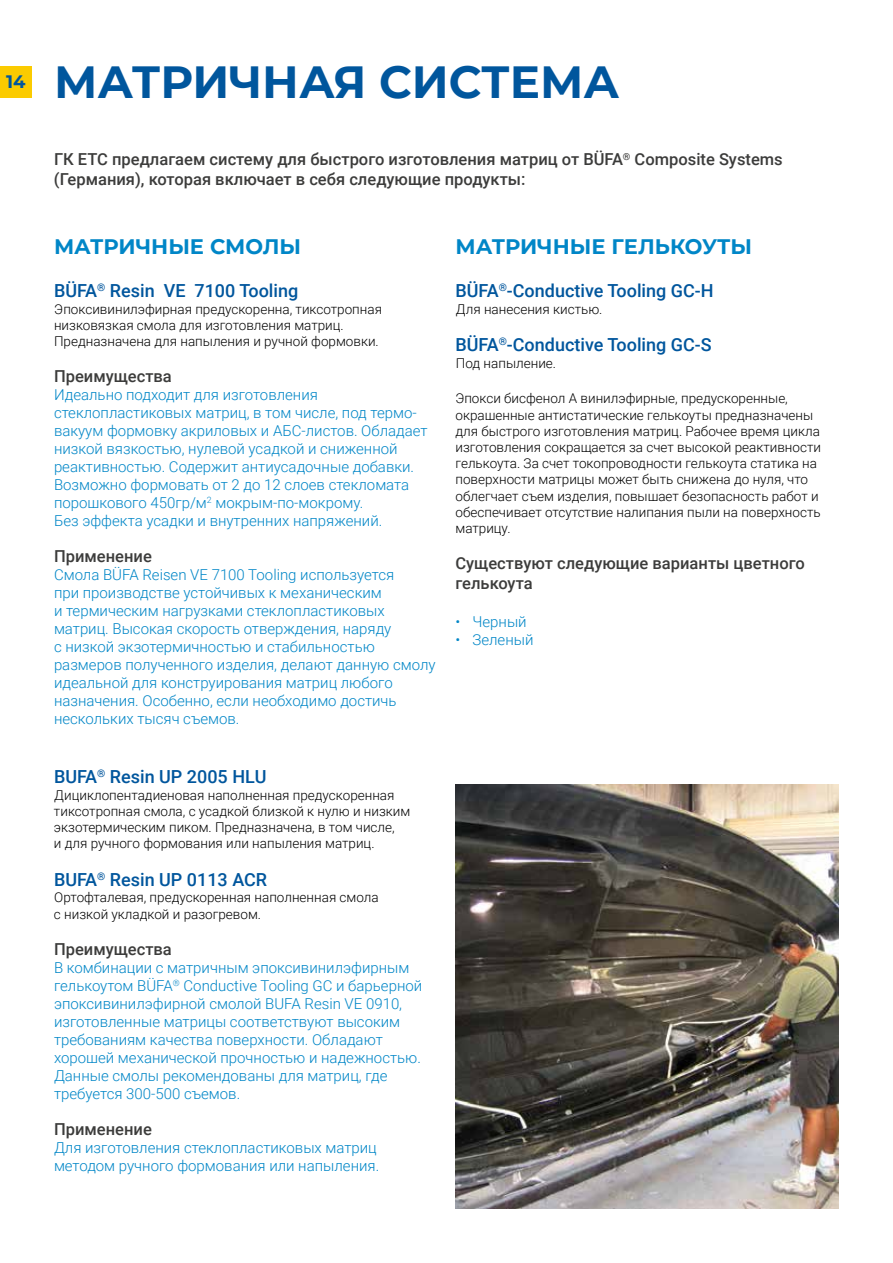
<style>
.page{position:relative;width:893px;height:1263px;background:#fff}
.page>*{position:absolute;margin:0;border:0;box-sizing:border-box;transform-origin:0 0}
.t1{font:700 45px "Montserrat";color:#00569d}
.t2{font:700 21px "Montserrat";color:#0086c7}
.t3{font:500 18px "Roboto";color:#00569d}
.t4{font:700 18px "Montserrat";color:#00569d}
.t5{font:500 16.5px/19.8px "Roboto";color:#3c3c3b}
.t6{font:300 15px/18px "Roboto";color:#0086c7}
.t7{font:300 13.5px/16.2px "Roboto";color:#000}
</style>
<div class="page">
<div style="left:0;top:66px;width:32px;height:32px;background:#fbcb00"></div>
<img style="left:455px;top:784px;width:384px;height:425px">
<p class="t4" style="left:6px;top:69px;width:21px">14</p>
<h1 class="t1" style="left:54px;top:49px;width:567px">МАТРИЧНАЯ СИСТЕМА</h1>
<p class="t5" style="left:54px;top:149px;width:730px">ГК ЕТС предлагаем систему для быстрого изготовления матриц от BÜFA<sup>®</sup> Composite Systems (Германия), которая включает в себя следующие продукты:</p>
<h2 class="t2" style="left:54px;top:232px;width:249px">МАТРИЧНЫЕ СМОЛЫ</h2>
<p class="t3" style="left:54px;top:278px;width:246px">BÜFA<sup>®</sup> Resin VE 7100 Tooling</p>
<p class="t7" style="left:54px;top:300px;width:330px">Эпоксивинилэфирная предускоренна, тиксотропная низковязкая смола для изготовления матриц.<br>Предназначена для напыления и ручной формовки.</p>
<p class="t5" style="left:54px;top:366px;width:119px">Преимущества</p>
<p class="t6" style="left:54px;top:385px;width:375px">Идеально подходит для изготовления стеклопластиковых матриц, в том числе, под термо&shy;вакуум формовку акриловых и АБС-листов. Обладает низкой вязкостью, нулевой усадкой и сниженной реактивностью. Содержит антиусадочные добавки.<br>Возможно формовать от 2 до 12 слоев стекломата порошкового 450гр/м<sup>2</sup> мокрым-по-мокрому.<br>Без эффекта усадки и внутренних напряжений.</p>
<p class="t5" style="left:54px;top:546px;width:99px">Применение</p>
<p class="t6" style="left:54px;top:565px;width:383px">Смола BÜFA Reisen VE 7100 Tooling используется<br>при производстве устойчивых к механическим<br>и термическим нагрузками стеклопластиковых матриц. Высокая скорость отверждения, наряду<br>с низкой экзотермичностью и стабильностью размеров полученного изделия, делают данную смолу идеальной для конструирования матриц любого назначения. Особенно, если необходимо достичь нескольких тысяч съемов.</p>
<p class="t3" style="left:54px;top:764px;width:214px">BUFA<sup>®</sup> Resin UP 2005 HLU</p>
<p class="t7" style="left:54px;top:786px;width:358px">Дициклопентадиеновая наполненная предускоренная тиксотропная смола, с усадкой близкой к нулю и низким экзотермическим пиком. Предназначена, в том числе,<br>и для ручного формования или напыления матриц.</p>
<p class="t3" style="left:54px;top:867px;width:215px">BUFA<sup>®</sup> Resin UP 0113 ACR</p>
<p class="t7" style="left:54px;top:889px;width:326px">Ортофталевая, предускоренная наполненная смола с низкой укладкой и разогревом.</p>
<p class="t5" style="left:54px;top:938px;width:119px">Преимущества</p>
<p class="t6" style="left:54px;top:957px;width:370px">В комбинации с матричным эпоксивинилэфирным гелькоутом BÜFA<sup>®</sup> Conductive Tooling GC и барьерной эпоксивинилэфирной смолой BUFA Resin VE 0910, изготовленные матрицы соответствуют высоким требованиям качества поверхности. Обладают хорошей механической прочностью и надежностью.<br>Данные смолы рекомендованы для матриц, где требуется 300-500 съемов.</p>
<p class="t5" style="left:54px;top:1118px;width:99px">Применение</p>
<p class="t6" style="left:54px;top:1137px;width:327px">Для изготовления стеклопластиковых матриц методом ручного формования или напыления.</p>
<h2 class="t2" style="left:455px;top:232px;width:298px">МАТРИЧНЫЕ ГЕЛЬКОУТЫ</h2>
<p class="t3" style="left:455px;top:278px;width:260px">BÜFA<sup>®</sup>-Conductive Tooling GC-H</p>
<p class="t7" style="left:456px;top:300px;width:148px">Для нанесения кистью.</p>
<p class="t3" style="left:455px;top:332px;width:258px">BÜFA<sup>®</sup>-Conductive Tooling GC-S</p>
<p class="t7" style="left:456px;top:354px;width:102px">Под напыление.</p>
<p class="t7" style="left:455px;top:390px;width:367px">Эпокси бисфенол А винилэфирные, предускоренные, окрашенные антистатические гелькоуты предназначены для быстрого изготовления матриц. Рабочее время цикла изготовления сокращается за счет высокой реактивности гелькоута. За счет токопроводности гелькоута статика на поверхности матрицы может быть снижена до нуля, что облегчает съем изделия, повышает безопасность работ и обеспечивает отсутствие налипания пыли на поверхность матрицу.</p>
<p class="t5" style="left:455px;top:553px;width:351px">Существуют следующие варианты цветного гелькоута</p>
<p class="t6" style="left:455px;top:612px;width:73px">• Черный</p>
<p class="t6" style="left:455px;top:630px;width:80px">• Зеленый</p>
</div>
